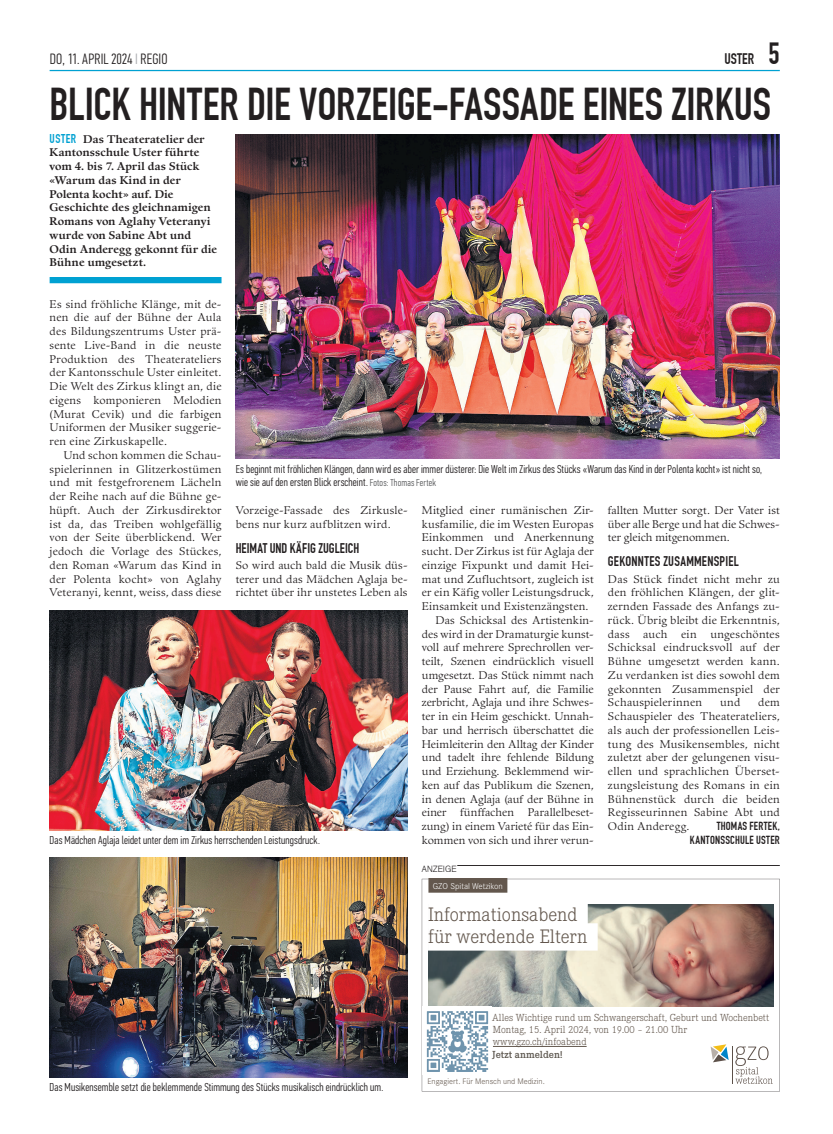
<style>
.page{position:relative;width:833px;height:1134px;background:#fff}
.page>*{position:absolute;margin:0;border:0;box-sizing:border-box;transform-origin:0 0}
.t1{font:45px "DIN1451 Com Engschrift";letter-spacing:-.005em;color:#231f20}
.t2{font:300 20.25px/22.2px "Corporate E";color:#63574d}
.t3{font:300 15px "PF Din Text Comp Pro";letter-spacing:.005em;color:#231f20}
.t4{font:15px "DIN1451 Com Engschrift";letter-spacing:.005em;color:#231f20}
.t5{font:13.75px "DIN1451 Com Engschrift";letter-spacing:.015em;color:#231f20}
.t6{font:300 11.5px/13.8px "PF Din Text Comp Pro";letter-spacing:.01em;color:#231f20}
.t7{font:11.5px/13.8px "DIN1451 Com Engschrift";letter-spacing:.02em;color:#231f20;text-align:right}
.t8{font:10.88px/13.8px "Guardi LT Std";letter-spacing:.015em;color:#231f20;text-align:justify}
.t9{font:700 10.88px/13.8px "Guardi LT Std";letter-spacing:.015em;color:#231f20}
.t10{font:300 10.62px/11.9px "Corporate E";color:#63574d}
.t11{font:600 10.62px "Corporate E";color:#5c564e}
.t12{font:300 8.88px "Corporate S";color:#fff}
.t13{font:300 8.75px "Rkrhkd Newhouse DT";letter-spacing:.015em;color:#231f20;scale:.9 1}
.t14{font:300 8.38px "Corporate S";color:#63574d}
.s1{color:#a8a9ad}
.s2{font-size:30px}
.s3{font-family:"DIN1451 Com Engschrift";font-weight:400;font-size:12.5px;color:#00a1d2}
.s4{font-size:10px;color:#57585a}
</style>
<div class="page">
<hr style="left:50px;top:70px;width:730px;height:1px;background:#00a1d2">
<div style="left:50px;top:277px;width:171px;height:6px;background:#00a1d2"></div>
<hr style="left:457px;top:865px;width:322px;height:1px;background:#231f20">
<svg style="left:422px;top:879px;width:358px;height:212px"></svg>
<img style="left:236px;top:135px;width:544px;height:324px">
<img style="left:50px;top:610px;width:357px;height:220px">
<img style="left:50px;top:858px;width:357px;height:220px">
<h3 class="t3" style="left:50px;top:50px;width:119px">DO, 11. APRIL 2024 <span class="s1">I</span> REGIO</h3>
<h3 class="t4" style="left:724px;top:50px;width:57px">USTER <span class="s2">5</span></h3>
<h1 class="t1" style="left:50px;top:77px;width:723px">BLICK HINTER DIE VORZEIGE-FASSADE EINES ZIRKUS</h1>
<p class="t9" style="left:50px;top:132px;width:169px"><span class="s3">USTER</span> Das Theateratelier der<br>Kantonsschule Uster führte vom 4. bis 7. April das Stück «Warum das Kind in der<br>Polenta kocht» auf. Die<br>Geschichte des gleichnamigen<br>Romans von Aglahy Veteranyi wurde von Sabine Abt und<br>Odin Anderegg gekonnt für die<br>Bühne umgesetzt.</p>
<p class="t8" style="left:50px;top:297px;width:173px">Es sind fröhliche Klänge, mit de&shy;nen die auf der Bühne der Aula des Bildungszentrums Uster prä&shy;sente Live-Band in die neuste Produktion des Theaterateliers der Kantonsschule Uster einleitet.<br>Die Welt des Zirkus klingt an, die eigens komponieren Melodien (Murat Cevik) und die farbigen Uniformen der Musiker suggerie&shy;ren eine Zirkuskapelle.</p>
<p class="t8" style="left:50px;top:448px;width:173px;text-indent:14px">Und schon kommen die Schau&shy;spielerinnen in Glitzerkostümen und mit festgefrorenem Lächeln der Reihe nach auf die Bühne ge&shy;hüpft. Auch der Zirkusdirektor ist da, das Treiben wohlgefällig von der Seite überblickend. Wer jedoch die Vorlage des Stückes, den Roman «Warum das Kind in der Polenta kocht» von Aglahy Veteranyi, kennt, weiss, dass diese</p>
<p class="t6" style="left:236px;top:462px;width:528px">Es beginnt mit fröhlichen Klängen, dann wird es aber immer düsterer: Die Welt im Zirkus des Stücks «Warum das Kind in der Polenta kocht» ist nicht so, wie sie auf den ersten Blick erscheint. <span class="s4">Fotos: Thomas Fertek</span></p>
<p class="t8" style="left:236px;top:503px;width:173px">Vorzeige-Fassade des Zirkusle&shy;bens nur kurz aufblitzen wird.</p>
<p class="t5" style="left:236px;top:540px;width:125px">HEIMAT UND KÄFIG ZUGLEICH</p>
<p class="t8" style="left:236px;top:558px;width:173px">So wird auch bald die Musik düs&shy;terer und das Mädchen Aglaja be&shy;richtet über ihr unstetes Leben als</p>
<p class="t8" style="left:608px;top:503px;width:173px">fallten Mutter sorgt. Der Vater ist über alle Berge und hat die Schwes&shy;ter gleich mitgenommen.</p>
<p class="t5" style="left:608px;top:553px;width:132px">GEKONNTES ZUSAMMENSPIEL</p>
<p class="t8" style="left:608px;top:572px;width:173px">Das Stück findet nicht mehr zu den fröhlichen Klängen, der glit&shy;zernden Fassade des Anfangs zu&shy;rück. Übrig bleibt die Erkenntnis, dass</p>
<p class="t8" style="left:422px;top:503px;width:173px">Mitglied einer rumänischen Zir-</p>
<p class="t8" style="left:422px;top:517px;width:173px">kusfamilie, die im Westen Europas</p>
<p class="t8" style="left:422px;top:531px;width:173px">Einkommen und Anerkennung</p>
<p class="t8" style="left:422px;top:545px;width:173px">sucht. Der Zirkus ist für Aglaja der</p>
<p class="t8" style="left:422px;top:558px;width:173px">einzige Fixpunkt und damit Hei-</p>
<p class="t8" style="left:422px;top:572px;width:173px">mat und Zufluchtsort, zugleich ist</p>
<p class="t8" style="left:422px;top:586px;width:173px">er ein Käfig voller Leistungsdruck,</p>
<p class="t8" style="left:422px;top:600px;width:168px">Einsamkeit und Existenzängsten.</p>
<p class="t8" style="left:435px;top:613px;width:160px">Das Schicksal des Artistenkin-</p>
<p class="t8" style="left:422px;top:627px;width:173px">des wird in der Dramaturgie kunst-</p>
<p class="t8" style="left:422px;top:641px;width:173px">voll auf mehrere Sprechrollen ver-</p>
<p class="t8" style="left:422px;top:655px;width:173px">teilt, Szenen eindrücklich visuell</p>
<p class="t8" style="left:422px;top:668px;width:173px">umgesetzt. Das Stück nimmt nach</p>
<p class="t8" style="left:422px;top:682px;width:173px">der Pause Fahrt auf, die Familie</p>
<p class="t8" style="left:422px;top:696px;width:173px">zerbricht, Aglaja und ihre Schwes-</p>
<p class="t8" style="left:422px;top:710px;width:173px">ter in ein Heim geschickt. Unnah-</p>
<p class="t8" style="left:422px;top:723px;width:173px">bar und herrisch überschattet die</p>
<p class="t8" style="left:422px;top:737px;width:173px">Heimleiterin den Alltag der Kinder</p>
<p class="t8" style="left:422px;top:751px;width:173px">und tadelt ihre fehlende Bildung</p>
<p class="t8" style="left:422px;top:765px;width:173px">und Erziehung. Beklemmend wir-</p>
<p class="t8" style="left:422px;top:778px;width:173px">ken auf das Publikum die Szenen,</p>
<p class="t8" style="left:422px;top:792px;width:173px">in denen Aglaja (auf der Bühne in</p>
<p class="t8" style="left:422px;top:806px;width:26px">einer</p>
<p class="t8" style="left:460px;top:806px;width:55px">fünffachen</p>
<p class="t8" style="left:608px;top:627px;width:173px;text-indent:102px">ungeschöntes Schicksal eindrucksvoll auf der Bühne umgesetzt werden kann.<br>Zu verdanken ist dies sowohl dem gekonnten Zusammenspiel der Schauspielerinnen</p>
<p class="t8" style="left:643px;top:627px;width:26px">auch</p>
<p class="t8" style="left:681px;top:627px;width:17px">ein</p>
<p class="t8" style="left:608px;top:696px;width:173px;text-indent:150px">dem Schauspieler des Theaterateliers, als auch der professionellen Leis&shy;tung des Musikensembles, nicht zuletzt aber der gelungenen visu&shy;ellen und sprachlichen Überset&shy;zungsleistung des Romans in ein Bühnenstück durch die beiden Regisseurinnen Sabine Abt und Odin Anderegg.</p>
<p class="t8" style="left:720px;top:696px;width:22px">und</p>
<p class="t8" style="left:422px;top:806px;width:173px;text-indent:106px">Parallelbeset&shy;zung) in einem Varieté für das Ein&shy;kommen von sich und ihrer verun-</p>
<p class="t7" style="left:690px;top:819px;width:91px">THOMAS FERTEK,<br>KANTONSSCHULE USTER</p>
<p class="t6" style="left:50px;top:833px;width:272px">Das Mädchen Aglaja leidet unter dem im Zirkus herrschenden Leistungsdruck.</p>
<p class="t13" style="left:422px;top:863px;width:40px">ANZEIGE</p>
<p class="t12" style="left:433px;top:880px;width:72px">GZO Spital Wetzikon</p>
<h2 class="t2" style="left:428px;top:903px;width:161px">Informationsabend für werdende Eltern</h2>
<p class="t6" style="left:50px;top:1081px;width:335px">Das Musikensemble setzt die beklemmende Stimmung des Stücks musikalisch eindrücklich um.</p>
<p class="t10" style="left:492px;top:1011px;width:278px">Alles Wichtige rund um Schwangerschaft, Geburt und Wochenbett<br>Montag, 15. April 2024, von 19.00 – 21.00 Uhr www.gzo.ch/infoabend</p>
<p class="t11" style="left:492px;top:1047px;width:72px">Jetzt anmelden!</p>
<p class="t14" style="left:427px;top:1075px;width:119px">Engagiert. Für Mensch und Medizin.</p>
</div>
